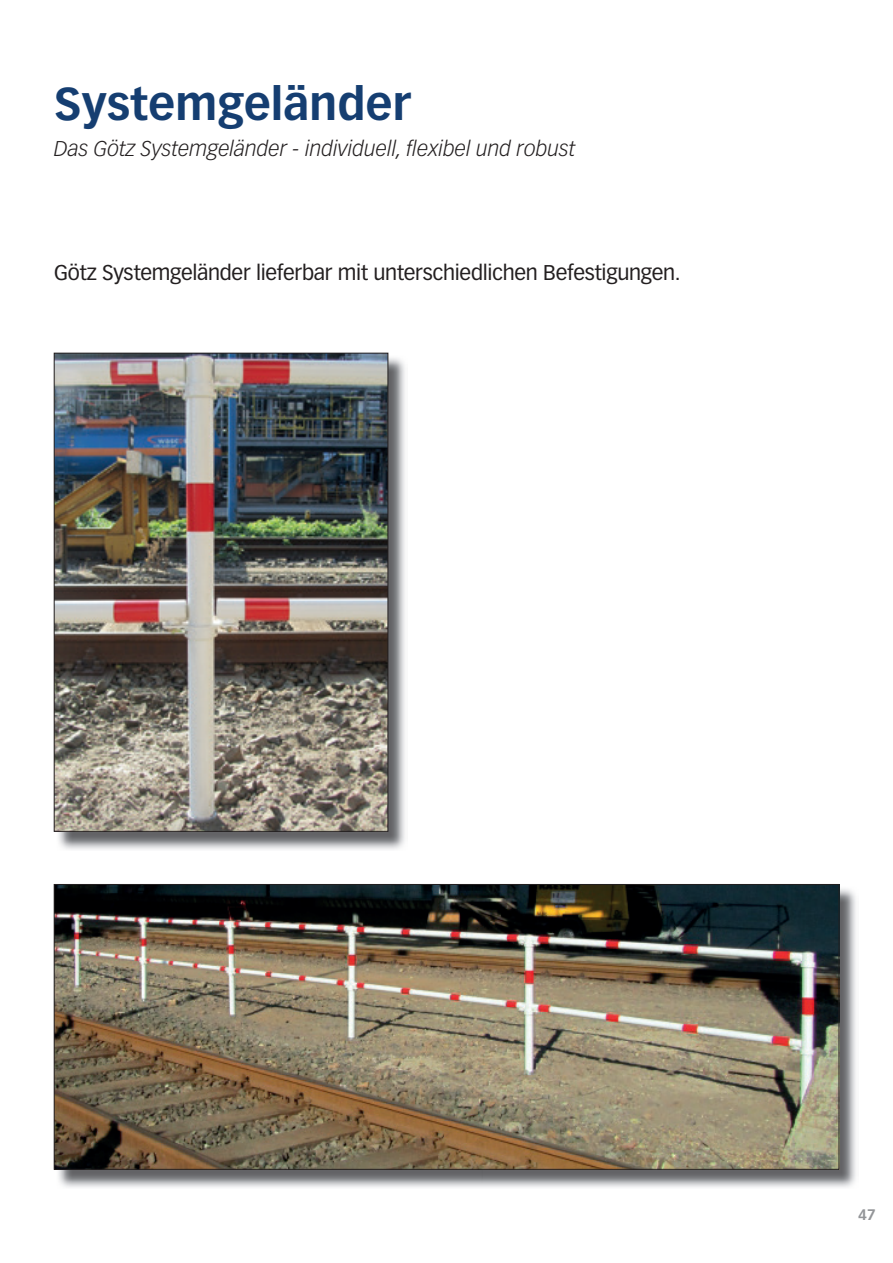
<style>
.page{position:relative;width:893px;height:1263px;background:#fff}
.page>*{position:absolute;margin:0;border:0;box-sizing:border-box;transform-origin:0 0}
.t1{font:700 45px "Vectora LT Std";color:#153e71}
.t2{font:21px "Vectora LT Std";letter-spacing:-.015em;color:#231f20}
.t3{font:italic 300 21px "Vectora LT Std";color:#231f20}
.t4{font:700 15px "Vectora LT Std";color:#939598}
</style>
<div class="page">
<img style="left:56px;top:886px;width:800px;height:301px">
<img style="left:56px;top:886px;width:781px;height:281px">
<img style="left:56px;top:355px;width:349px;height:495px">
<img style="left:56px;top:355px;width:330px;height:474px">
<div style="left:54px;top:353px;width:334px;height:478px;border:1px solid #231f20"></div>
<h1 class="t1" style="left:54px;top:77px;width:358px">Systemgeländer</h1>
<p class="t3" style="left:54px;top:136px;width:523px">Das Götz Systemgeländer - individuell, exibel und robust</p>
<p class="t2" style="left:54px;top:260px;width:628px">Götz Systemgeländer lieferbar mit unterschiedlichen Befestigungen.</p>
<p class="t4" style="left:858px;top:1206px;width:19px">47</p>
</div>
